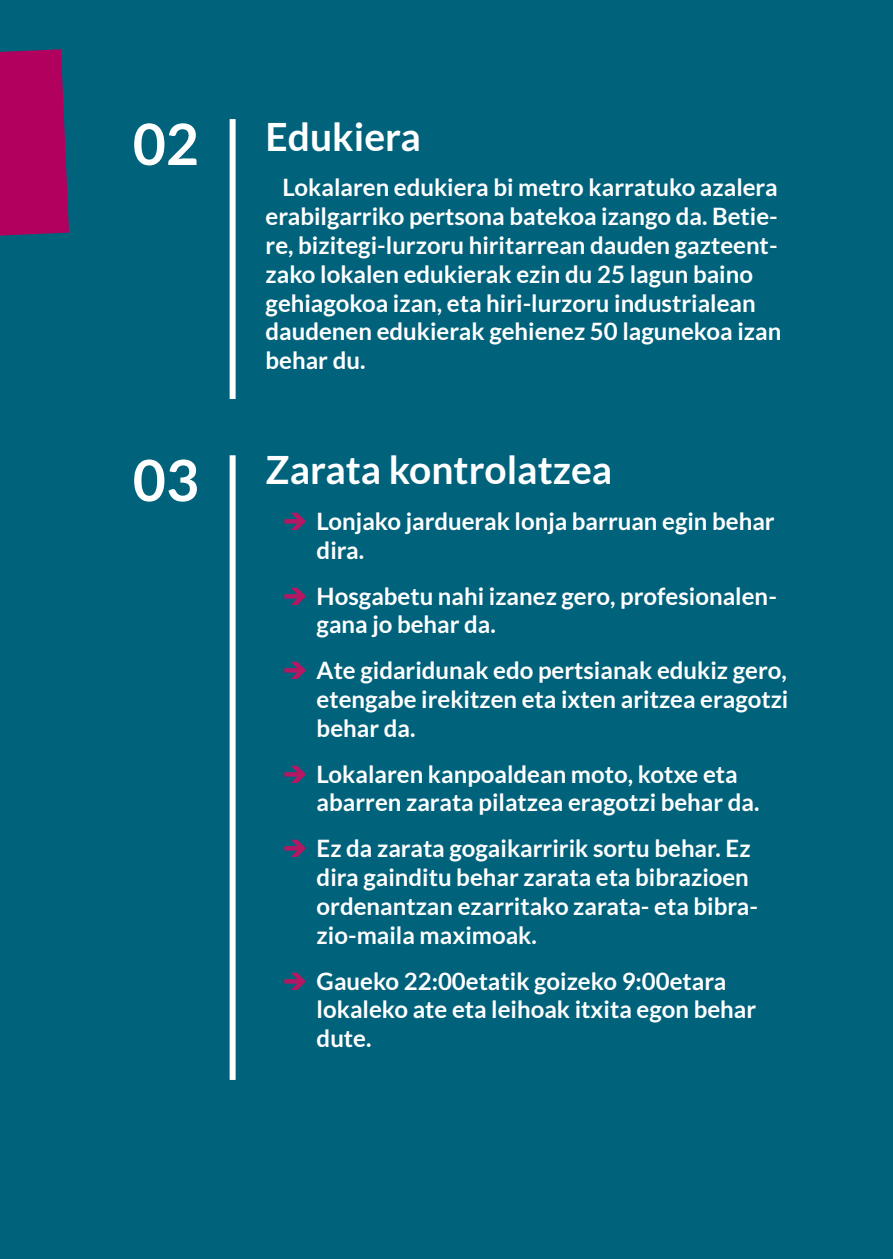
<style>
.page{position:relative;width:893px;height:1259px;background:#00627b}
.page>*{position:absolute;margin:0;border:0;box-sizing:border-box;transform-origin:0 0}
.t1{font:700 57px "Lato";color:#fff}
.t2{font:700 39px "Lato";color:#fff}
.t3{font:700 24px/28.8px "Lato";color:#fff}
.s1{color:#b51862}
</style>
<div class="page">
<div style="left:0;top:49px;width:69px;height:186px;background:#b1005d"></div>
<div style="left:230px;top:119px;width:6px;height:280px;background:#fff"></div>
<div style="left:230px;top:455px;width:6px;height:625px;background:#fff"></div>
<h1 class="t1" style="left:133px;top:112px;width:68px">02</h1>
<h1 class="t1" style="left:133px;top:448px;width:68px">03</h1>
<h2 class="t2" style="left:266px;top:114px;width:157px">Edukiera</h2>
<p class="t3" style="left:266px;top:173px;width:517px;text-indent:17px">Lokalaren edukiera bi metro karratuko azalera erabilgarriko pertsona batekoa izango da. Betie&shy;re, bizitegi-lurzoru hiritarrean dauden gazteent&shy;zako lokalen edukierak ezin du 25 lagun baino gehiagokoa izan, eta hiri-lurzoru industrialean daudenen edukierak gehienez 50 lagunekoa izan behar du.</p>
<h2 class="t2" style="left:266px;top:447px;width:348px">Zarata kontrolatzea</h2>
<p class="t3" style="left:317px;top:506px;width:460px;text-indent:-34px"><span class="s1">➔</span> Lonjako jarduerak lonja barruan egin behar dira.</p>
<p class="t3" style="left:317px;top:581px;width:462px;text-indent:-34px"><span class="s1">➔</span> Hosgabetu nahi izanez gero, profesionalen&shy;gana jo behar da.</p>
<p class="t3" style="left:317px;top:655px;width:473px;text-align:justify;text-indent:-34px"><span class="s1">➔</span> Ate gidaridunak edo pertsianak edukiz gero, etengabe irekitzen eta ixten aritzea eragotzi behar da.</p>
<p class="t3" style="left:317px;top:759px;width:444px;text-indent:-34px"><span class="s1">➔</span> Lokalaren kanpoaldean moto, kotxe eta abarren zarata pilatzea eragotzi behar da.</p>
<p class="t3" style="left:317px;top:833px;width:443px;text-indent:-34px"><span class="s1">➔</span> Ez da zarata gogaikarririk sortu behar. Ez dira gainditu behar zarata eta bibrazioen ordenantzan ezarritako zarata- eta bibra&shy;zio-maila maximoak.</p>
<p class="t3" style="left:317px;top:966px;width:441px;text-indent:-34px"><span class="s1">➔</span> Gaueko 22:00etatik goizeko 9:00etara lokaleko ate eta leihoak itxita egon behar dute.</p>
</div>
